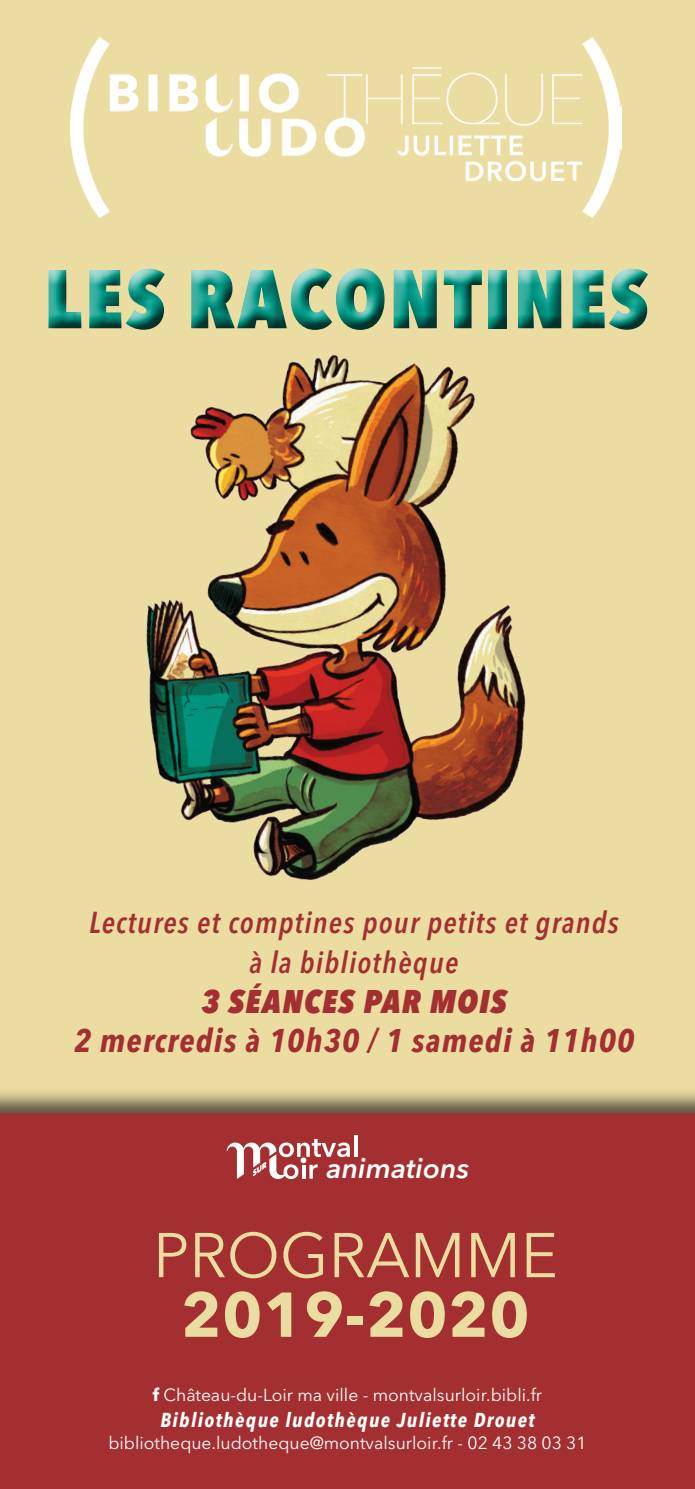
<style>
.page{position:relative;width:695px;height:1489px;background:#fff}
.page>*{position:absolute;margin:0;border:0;box-sizing:border-box;transform-origin:0 0}
.t1{font:800 condensed 82.5px "Avenir Next LT Pro";letter-spacing:.03em;color:#009a87}
.t2{font:62.5px "Avenir Next LT Pro";color:#ebdda1}
.t3{font:700 62.5px "Avenir Next LT Pro";letter-spacing:.01em;color:#ebdda1}
.t4{font:italic 700 condensed 32.5px "Avenir Next LT Pro";letter-spacing:.04em;color:#a42f31}
.t5{font:italic 800 condensed 32.5px "Avenir Next LT Pro";letter-spacing:.04em;color:#a42f31}
.t6{font:italic 600 condensed 30px/39.5px "Avenir Next LT Pro";letter-spacing:.04em;color:#a42f31;text-align:center}
.t7{font:italic 600 28.25px "Avenir Next LT Pro";color:#fff}
.t8{font:italic 700 condensed 20px "Avenir Next LT Pro";letter-spacing:.07em;color:#fff}
.t9{font:17.5px "Avenir Next LT Pro";color:#fff}
.s1{font-weight:700}
</style>
<div class="page">
<div style="left:0;top:0;width:694px;height:1488px;background:#ebdda1"></div>
<div style="left:0;top:1087px;width:694px;height:401px;background:#231f20;opacity:.75"></div>
<div style="left:0;top:1113px;width:694px;height:375px;background:#a42f31"></div>
<img style="left:71px;top:38px;width:550px;height:179px">
<hr style="left:354px;top:1134px;width:3px;height:22px;background:#fff">
<svg style="left:227px;top:1139px;width:123px;height:39px"></svg>
<img style="left:48px;top:268px;width:600px;height:613px">
<h1 class="t1" style="left:44px;top:248px;width:606px">LES RACONTINES</h1>
<h3 class="t6" style="left:89px;top:902px;width:531px">Lectures et comptines pour petits et grands à la bibliothèque</h3>
<h3 class="t5" style="left:201px;top:980px;width:306px">3 SÉANCES PAR MOIS</h3>
<h3 class="t4" style="left:74px;top:1020px;width:561px">2 mercredis à 10h30 / 1 samedi à 11h00</h3>
<h3 class="t7" style="left:326px;top:1151px;width:144px">animations</h3>
<h2 class="t2" style="left:153px;top:1217px;width:406px">PROGRAMME</h2>
<h2 class="t3" style="left:181px;top:1276px;width:350px">2019-2020</h2>
<p class="t9" style="left:153px;top:1384px;width:391px"><span class="s1">f</span> Château-du-Loir ma ville - montvalsurloir.bibli.fr</p>
<p class="t8" style="left:160px;top:1407px;width:375px">Bibliothèque ludothèque Juliette Drouet</p>
<p class="t9" style="left:108px;top:1431px;width:479px">bibliotheque.ludotheque@montvalsurloir.fr - 02 43 38 03 31</p>
</div>
